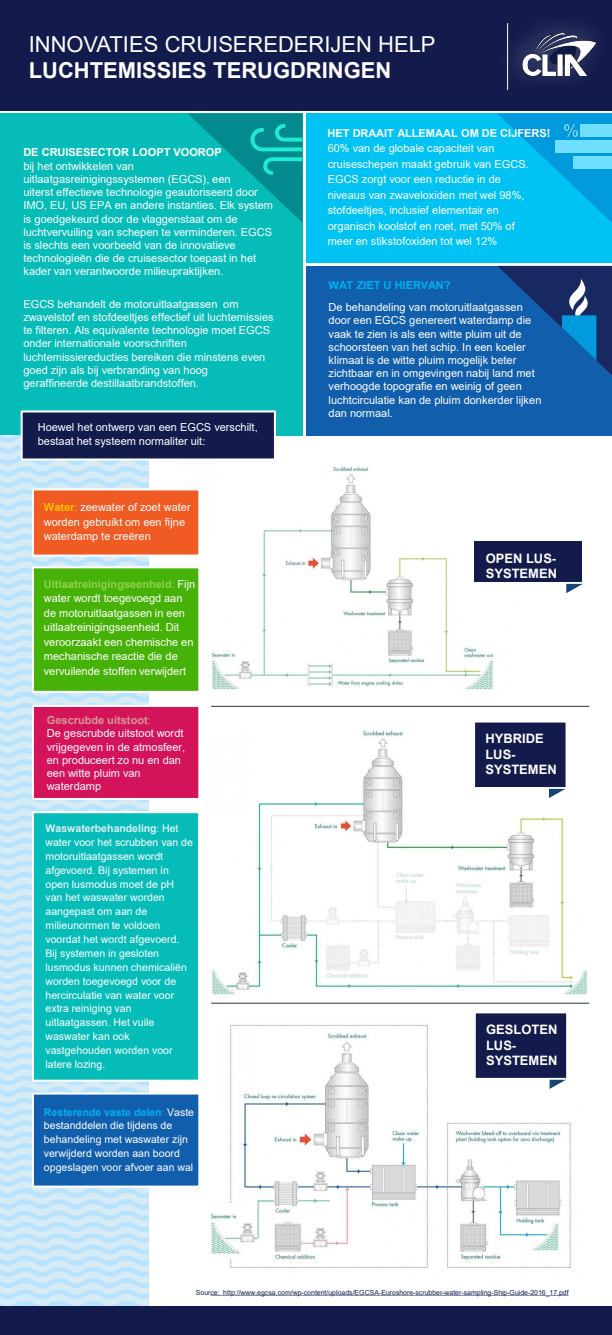
<style>
.page{position:relative;width:612px;height:1335px;background:#fff}
.page>*{position:absolute;margin:0;border:0;box-sizing:border-box;transform-origin:0 0}
.t1{font:22px "Arial";color:#fff}
.t2{font:700 22px "Arial";color:#fff}
.t3{font:700 13px/15.6px "Arial";color:#fff}
.t4{font:11px/13.2px "Arial";color:#fff}
.t5{font:700 11px "Arial";letter-spacing:-.005em;color:#fff}
.t6{font:700 11px "Arial";letter-spacing:-.005em;color:#00b0f0}
.t7{font:10.6px/13.9px "Arial";color:#fff}
.t8{font:7px "Arial";letter-spacing:-.005em;color:#131b4d}
.s1{font-weight:700}
.s2{font-weight:700;color:#ffc000}
.s3{color:#ffc000}
.s4{font-weight:700;color:#92d050}
.s5{color:#92d050}
.s6{font-weight:700;color:#d99694}
.s7{color:#d99694}
.s8{font-weight:700;color:#dbeef4}
.s9{color:#dbeef4}
.s10{font-weight:700;color:#00b0f0}
.s11{color:#00b0f0}
</style>
<div class="page">
<img style="left:211px;top:466px;width:306px;height:224px">
<img style="left:230px;top:1024px;width:341px;height:244px">
<img style="left:210px;top:1202px;width:48px;height:55px">
<img style="left:258px;top:1192px;width:16px;height:46px">
<img style="left:299px;top:1193px;width:30px;height:13px">
<img style="left:211px;top:730px;width:377px;height:265px">
<div style="left:0;top:113px;width:303px;height:322px;background:#06bcb8"></div>
<svg style="left:188px;top:113px;width:115px;height:110px"></svg>
<div style="left:306px;top:113px;width:306px;height:149px;background:#00c2f3"></div>
<svg style="left:497px;top:113px;width:115px;height:110px"></svg>
<img style="left:0;top:435px;width:149px;height:870px">
<div style="left:0;top:0;width:612px;height:110px;background:#131b4d"></div>
<div style="left:0;top:1305px;width:612px;height:29px;background:#131b4d"></div>
<div style="left:306px;top:266px;width:306px;height:169px;background:#115eac"></div>
<svg style="left:497px;top:266px;width:115px;height:109px"></svg>
<div style="left:22px;top:411px;width:253px;height:48px;background:#131b4d"></div>
<div style="left:21px;top:410px;width:255px;height:50px;border:2px solid #fff"></div>
<div style="left:33px;top:489px;width:166px;height:66px;background:#f05a23"></div>
<div style="left:32px;top:488px;width:168px;height:68px;border:2px solid #fff"></div>
<div style="left:33px;top:567px;width:166px;height:124px;background:#46b107"></div>
<div style="left:32px;top:566px;width:168px;height:126px;border:2px solid #fff"></div>
<div style="left:33px;top:705px;width:166px;height:93px;background:#d3135a"></div>
<div style="left:32px;top:704px;width:168px;height:95px;border:2px solid #fff"></div>
<div style="left:33px;top:1093px;width:166px;height:93px;background:#115eac"></div>
<div style="left:32px;top:1092px;width:168px;height:95px;border:2px solid #fff"></div>
<div style="left:33px;top:812px;width:166px;height:268px;background:#06bcb8"></div>
<div style="left:32px;top:811px;width:168px;height:270px;border:2px solid #fff"></div>
<svg style="left:566px;top:583px;width:17px;height:10px"></svg>
<div style="left:475px;top:541px;width:107px;height:40px;background:#131b4d"></div>
<svg style="left:550px;top:1079px;width:16px;height:9px"></svg>
<div style="left:475px;top:1012px;width:92px;height:66px;background:#131b4d"></div>
<div style="left:474px;top:1011px;width:94px;height:68px;border:2px solid #fff"></div>
<svg style="left:549px;top:788px;width:17px;height:10px"></svg>
<div style="left:474px;top:721px;width:92px;height:66px;background:#131b4d"></div>
<div style="left:474px;top:720px;width:93px;height:68px;border:2px solid #fff"></div>
<hr style="left:211px;top:705px;width:378px;height:1px;background:#333">
<hr style="left:211px;top:1002px;width:378px;height:1px;background:#333">
<img style="left:507px;top:23px;width:77px;height:67px">
<img style="left:521px;top:30px;width:75px;height:50px">
<p class="t1" style="left:29px;top:29px;width:408px">INNOVATIES CRUISEREDERIJEN HELP</p>
<p class="t2" style="left:29px;top:55px;width:364px">LUCHTEMISSIES TERUGDRINGEN</p>
<p class="t4" style="left:23px;top:146px;width:251px"><span class="s1">DE CRUISESECTOR LOOPT VOOROP<br></span>bij het ontwikkelen van uitlaatgasreinigingssystemen (EGCS), een<br>uiterst effectieve technologie geautoriseerd door IMO, EU, US EPA en andere instanties. Elk system is goedgekeurd door de vlaggenstaat om de luchtvervuiling van schepen te verminderen. EGCS is slechts een voorbeeld van de innovatieve technologieën die de cruisesector toepast in het kader van verantwoorde milieupraktijken.</p>
<p class="t4" style="left:23px;top:297px;width:252px">EGCS behandelt de motoruitlaatgassen om zwavelstof en stofdeeltjes effectief uit luchtemissies te filteren. Als equivalente technologie moet EGCS onder internationale voorschriften luchtemissiereducties bereiken die minstens even goed zijn als bij verbranding van hoog geraffineerde destillaatbrandstoffen.</p>
<p class="t4" style="left:38px;top:419px;width:221px;line-height:14.5px">Hoewel het ontwerp van een EGCS verschilt, bestaat het systeem normaliter uit:</p>
<p class="t4" style="left:44px;top:500px;width:148px;line-height:14.5px"><span class="s2">Water</span><span class="s3">:</span> zeewater of zoet water worden gebruikt om een fijne waterdamp te creëren</p>
<p class="t4" style="left:44px;top:576px;width:153px;line-height:14.5px"><span class="s4">Uitlaatreinigingseenheid</span><span class="s5">:</span> Fijn water wordt toegevoegd aan de motoruitlaatgassen in een uitlaatreinigingseenheid. Dit veroorzaakt een chemische en mechanische reactie die de vervuilende stoffen verwijdert</p>
<p class="t4" style="left:47px;top:713px;width:140px"><span class="s6">Gescrubde uitstoot</span><span class="s7">:<br></span>De gescrubde uitstoot wordt vrijgegeven in de atmosfeer, en produceert zo nu en dan een witte pluim van waterdamp</p>
<p class="t7" style="left:46px;top:821px;width:149px"><span class="s8">Waswaterbehandeling</span><span class="s9">:</span> Het water voor het scrubben van de motoruitlaatgassen wordt afgevoerd. Bij systemen in open lusmodus moet de pH van het waswater worden aangepast om aan de milieunormen te voldoen voordat het wordt afgevoerd.<br>Bij systemen in gesloten lusmodus kunnen chemicaliën worden toegevoegd voor de hercirculatie van water voor extra reiniging van uitlaatgassen. Het vuile waswater kan ook vastgehouden worden voor latere lozing.</p>
<p class="t7" style="left:44px;top:1104px;width:152px"><span class="s10">Resterende vaste delen</span><span class="s11">:</span> Vaste bestanddelen die tijdens de behandeling met waswater zijn verwijderd worden aan boord opgeslagen voor afvoer aan wal</p>
<p class="t5" style="left:328px;top:126px;width:224px">HET DRAAIT ALLEMAAL OM DE CIJFERS!</p>
<p class="t4" style="left:328px;top:141px;width:203px;line-height:15.4px">60% van de globale capaciteit van cruiseschepen maakt gebruik van EGCS.<br>EGCS zorgt voor een reductie in de niveaus van zwaveloxiden met wel 98%, stofdeeltjes, inclusief elementair en organisch koolstof en roet, met 50% of meer en stikstofoxiden tot wel 12%</p>
<p class="t6" style="left:329px;top:277px;width:123px">WAT ZIET U HIERVAN?</p>
<p class="t4" style="left:329px;top:300px;width:214px">De behandeling van motoruitlaatgassen door een EGCS genereert waterdamp die vaak te zien is als een witte pluim uit de schoorsteen van het schip. In een koeler klimaat is de witte pluim mogelijk beter zichtbaar en in omgevingen nabij land met verhoogde topografie en weinig of geen luchtcirculatie kan de pluim donkerder lijken dan normaal.</p>
<p class="t3" style="left:486px;top:550px;width:73px">OPEN LUS-<br>SYSTEMEN</p>
<p class="t3" style="left:485px;top:730px;width:73px">HYBRIDE<br>LUS-<br>SYSTEMEN</p>
<p class="t3" style="left:486px;top:1021px;width:73px">GESLOTEN<br>LUS-<br>SYSTEMEN</p>
<p class="t8" style="left:196px;top:1286px;width:374px">Source: http://www.egcsa.com/wp-content/uploads/EGCSA-Euroshore-scrubber-water-sampling-Ship-Guide-2016_17.pdf</p>
</div>
